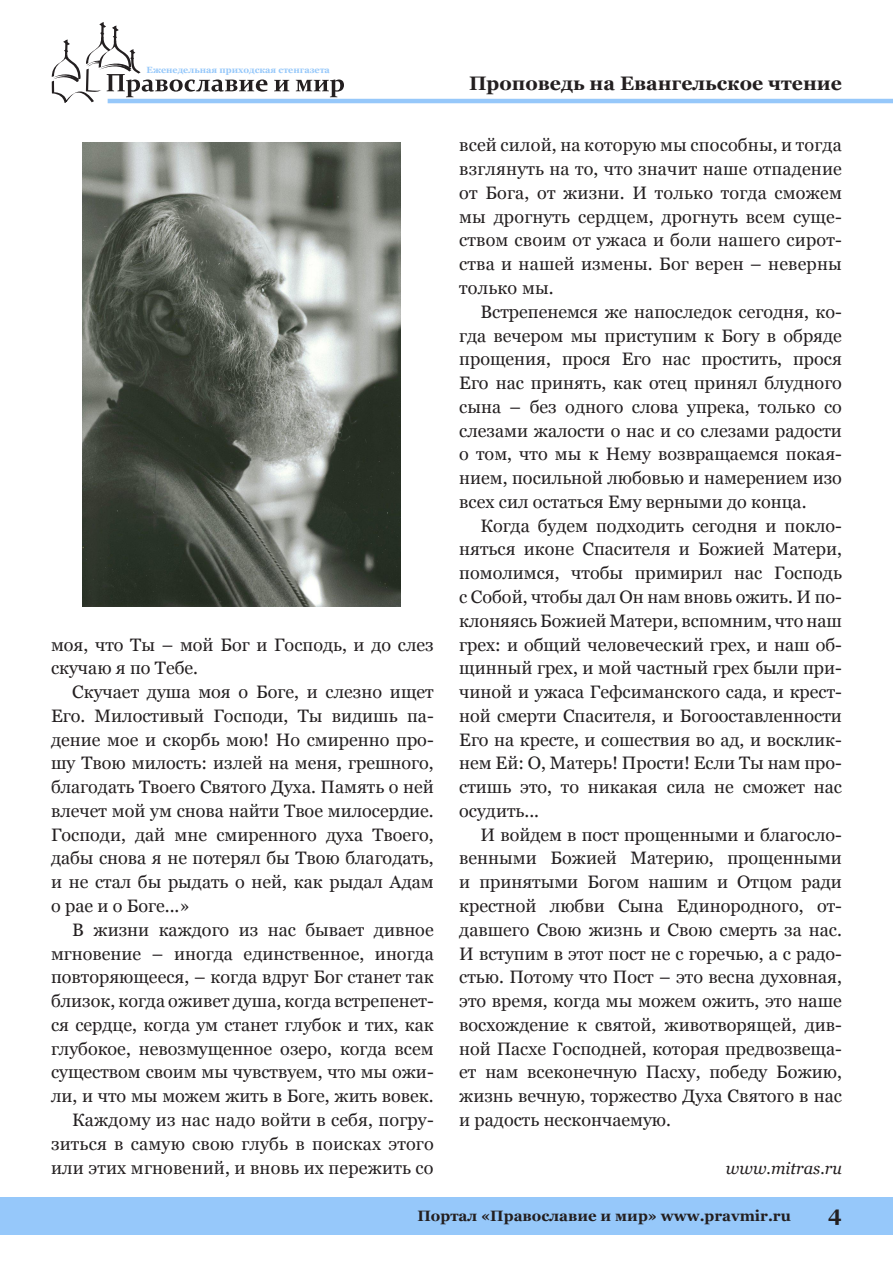
<style>
.page{position:relative;width:893px;height:1263px;background:#fff}
.page>*{position:absolute;margin:0;border:0;box-sizing:border-box;transform-origin:0 0}
.t1{font:700 21px "Georgia";color:#231f20}
.kolontitul{font:700 19.5px "Georgia";color:#231f20}
.Text{font:18px/23.7px "Georgia";color:#231f20;text-align:justify}
.Bibliography{font:italic 16.5px "Georgia";color:#231f20}
.t2{font:700 15px "Georgia";color:#231f20}
.t3{font:700 9px "Georgia";color:#96c8fa}
</style>
<div class="page">
<svg style="left:52px;top:22px;width:215px;height:81px"></svg>
<svg style="left:274px;top:80px;width:15px;height:11px"></svg>
<svg style="left:296px;top:79px;width:48px;height:18px"></svg>
<hr style="left:108px;top:99px;width:785px;height:4px;background:#96c8fa">
<div style="left:0;top:1197px;width:893px;height:37px;background:#96c8fa"></div>
<img style="left:83px;top:142px;width:317px;height:465px">
<p class="t3" style="left:147px;top:64px;width:185px">Еженедельная приходская стенгазета</p>
<p class="Text" style="left:51px;top:633px;width:384px">моя, что Ты – мой Бог и Господь, и до слез скучаю я по Тебе.</p>
<p class="Text" style="left:51px;top:680px;width:384px;text-indent:21px">Скучает душа моя о Боге, и слезно ищет Его. Милостивый Господи, Ты видишь па&shy;дение мое и скорбь мою! Но смиренно про&shy;шу Твою милость: излей на меня, грешного, благодать Твоего Святого Духа. Память о ней влечет мой ум снова найти Твое милосердие.<br>Господи, дай мне смиренного духа Твоего, дабы снова я не потерял бы Твою благодать, и не стал бы рыдать о ней, как рыдал Адам о рае и о Боге...»</p>
<p class="Text" style="left:51px;top:918px;width:384px;text-indent:21px">В жизни каждого из нас бывает дивное мгновение – иногда единственное, иногда повторяющееся, – когда вдруг Бог станет так близок, когда оживет душа, когда встрепенет&shy;ся сердце, когда ум станет глубок и тих, как глубокое, невозмущенное озеро, когда всем существом своим мы чувствуем, что мы ожи&shy;ли, и что мы можем жить в Боге, жить вовек.</p>
<p class="Text" style="left:51px;top:1108px;width:384px;text-indent:21px">Каждому из нас надо войти в себя, погру&shy;зиться в самую свою глубь в поисках этого или этих мгновений, и вновь их пережить со</p>
<p class="kolontitul" style="left:469px;top:71px;width:374px">Проповедь на Евангельское чтение</p>
<p class="Text" style="left:459px;top:134px;width:384px">всей силой, на которую мы способны, и тогда взглянуть на то, что значит наше отпадение от Бога, от жизни. И только тогда сможем мы дрогнуть сердцем, дрогнуть всем суще&shy;ством своим от ужаса и боли нашего сирот&shy;ства и нашей измены. Бог верен – неверны только мы.</p>
<p class="Text" style="left:459px;top:300px;width:384px;text-indent:21px">Встрепенемся же напоследок сегодня, ко&shy;гда вечером мы приступим к Богу в обряде прощения, прося Его нас простить, прося Его нас принять, как отец принял блудного сына – без одного слова упрека, только со слезами жалости о нас и со слезами радости о том, что мы к Нему возвращаемся покая&shy;нием, посильной любовью и намерением изо всех сил остаться Ему верными до конца.</p>
<p class="Text" style="left:459px;top:514px;width:384px;text-indent:21px">Когда будем подходить сегодня и покло&shy;няться иконе Спасителя и Божией Матери, помолимся, чтобы примирил нас Господь с Собой, чтобы дал Он нам вновь ожить. И по&shy;клоняясь Божией Матери, вспомним, что наш грех: и общий человеческий грех, и наш об&shy;щинный грех, и мой частный грех были при&shy;чиной и ужаса Гефсиманского сада, и крест&shy;ной смерти Спасителя, и Богооставленности Его на кресте, и сошествия во ад, и восклик&shy;нем Ей: О, Матерь! Прости! Если Ты нам про&shy;стишь это, то никакая сила не сможет нас осудить...</p>
<p class="Text" style="left:459px;top:823px;width:384px;text-indent:21px">И войдем в пост прощенными и благосло&shy;венными Божией Материю, прощенными и принятыми Богом нашим и Отцом ради крестной любви Сына Единородного, от&shy;давшего Свою жизнь и Свою смерть за нас.<br>И вступим в этот пост не с горечью, а с радо&shy;стью. Потому что Пост – это весна духовная, это время, когда мы можем ожить, это наше восхождение к святой, животворящей, див&shy;ной Пасхе Господней, которая предвозвеща&shy;ет нам всеконечную Пасху, победу Божию, жизнь вечную, торжество Духа Святого в нас и радость нескончаемую.</p>
<p class="Bibliography" style="left:726px;top:1157px;width:117px">www.mitras.ru</p>
<p class="t2" style="left:417px;top:1206px;width:375px">Портал «Православие и мир» www.pravmir.ru</p>
<p class="t1" style="left:828px;top:1200px;width:15px">4</p>
</div>
